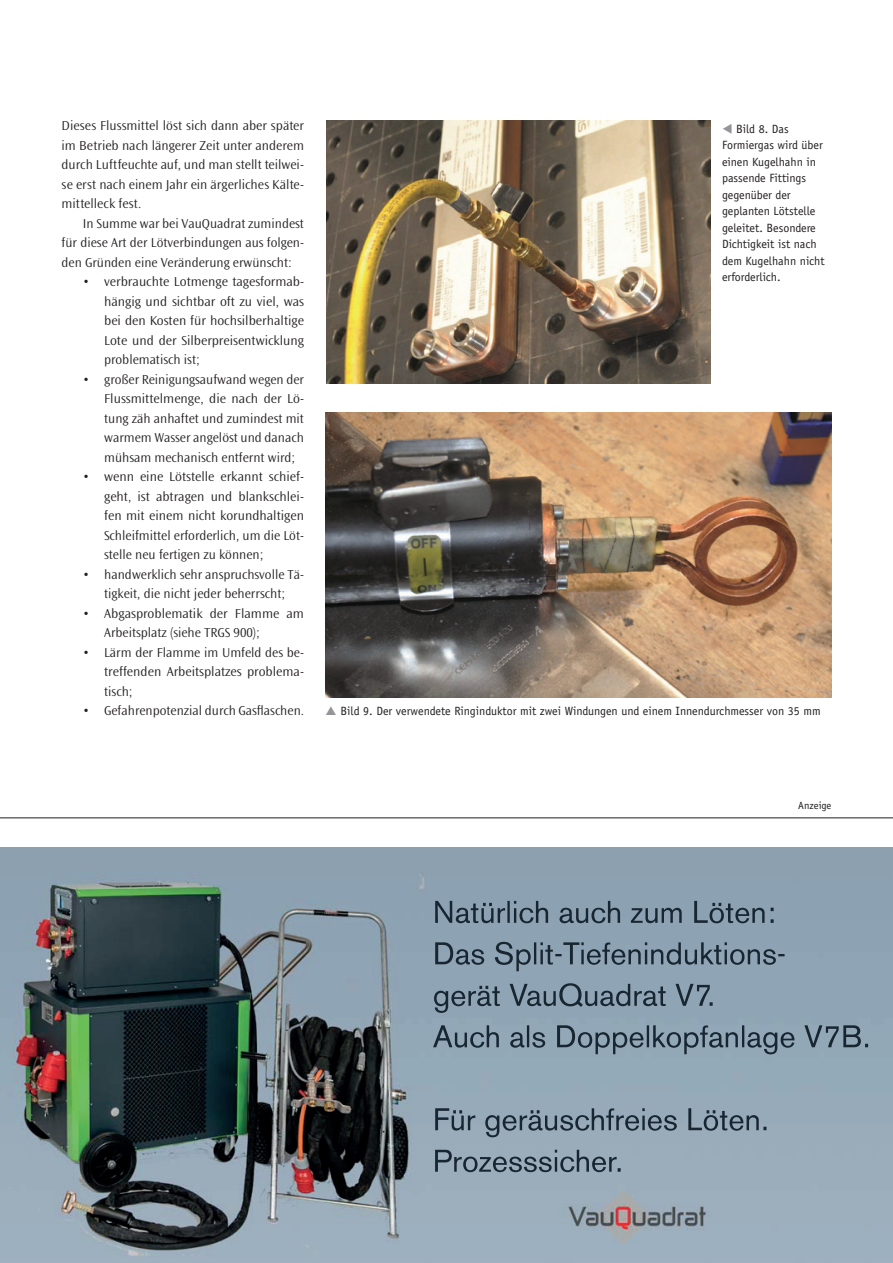
<style>
.page{position:relative;width:893px;height:1263px;background:#fff}
.page>*{position:absolute;margin:0;border:0;box-sizing:border-box;transform-origin:0 0}
.t1{font:300 13.5px/19.5px "Ocean Sans Std";color:#231f20;text-align:justify}
.t2{font:12px/16.5px "Officina Sans Std";color:#231f20}
.t3{font:10.5px "Officina Sans Std";color:#231f20}
.s1{color:#939598}
</style>
<div class="page">
<img style="left:326px;top:120px;width:385px;height:263px">
<img style="left:325px;top:412px;width:506px;height:286px">
<hr style="left:0;top:817px;width:893px;height:1px;background:#231f20">
<img style="left:0;top:847px;width:893px;height:416px">
<img style="left:435px;top:901px;width:339px;height:22px">
<img style="left:435px;top:942px;width:325px;height:29px">
<img style="left:434px;top:983px;width:276px;height:30px">
<img style="left:433px;top:1025px;width:428px;height:29px">
<img style="left:435px;top:1108px;width:40px;height:22px">
<img style="left:485px;top:1108px;width:274px;height:29px">
<img style="left:435px;top:1150px;width:171px;height:22px">
<p class="t1" style="left:62px;top:116px;width:244px">Dieses Flussmittel löst sich dann aber später im Betrieb nach längerer Zeit unter anderem durch Luftfeuchte auf, und man stellt teilwei&shy;se erst nach einem Jahr ein ärgerliches Kälte&shy;mittelleck fest.</p>
<p class="t1" style="left:62px;top:214px;width:244px;text-indent:21px">In Summe war bei VauQuadrat zumindest für diese Art der Lötverbindungen aus folgen&shy;den Gründen eine Veränderung erwünscht:</p>
<p class="t1" style="left:104px;top:272px;width:201px;text-indent:-21px">• verbrauchte Lotmenge tagesformab&shy;hängig und sichtbar oft zu viel, was bei den Kosten für hochsilberhaltige Lote und der Silberpreisentwicklung problematisch ist;</p>
<p class="t1" style="left:104px;top:370px;width:201px;text-indent:-21px">• großer Reinigungsaufwand wegen der Flussmittelmenge, die nach der Lö&shy;tung zäh anhaftet und zumindest mit warmem Wasser angelöst und danach mühsam mechanisch entfernt wird;</p>
<p class="t1" style="left:104px;top:467px;width:201px;text-indent:-21px">• wenn eine Lötstelle erkannt schief&shy;geht, ist abtragen und blankschlei&shy;fen mit einem nicht korundhaltigen Schleifmittel erforderlich, um die Löt&shy;stelle neu fertigen zu können;</p>
<p class="t1" style="left:83px;top:565px;width:223px;text-align:center">• handwerklich sehr anspruchsvolle Tä&shy;tigkeit, die nicht jeder beherrscht;</p>
<p class="t1" style="left:104px;top:604px;width:201px;text-indent:-21px">• Abgasproblematik der Flamme am<br>Arbeitsplatz (siehe TRGS 900);</p>
<p class="t1" style="left:104px;top:643px;width:201px;text-indent:-21px">• Lärm der Flamme im Umfeld des be&shy;treffenden Arbeitsplatzes problema&shy;tisch;</p>
<p class="t1" style="left:83px;top:701px;width:223px">• Gefahrenpotenzial durch Gasflaschen.</p>
<p class="t2" style="left:722px;top:120px;width:104px"><span class="s1">▼</span> Bild 8. Das<br>Formiergas wird über einen Kugelhahn in passende Fittings gegenüber der geplanten Lötstelle geleitet. Besondere<br>Dichtigkeit ist nach dem Kugelhahn nicht erforderlich.</p>
<p class="t2" style="left:341px;top:703px;width:482px">Bild 9. Der verwendete Ringinduktor mit zwei Windungen und einem Innendurchmesser von 35 mm</p>
<p class="t3" style="left:798px;top:799px;width:35px">Anzeige</p>
</div>
